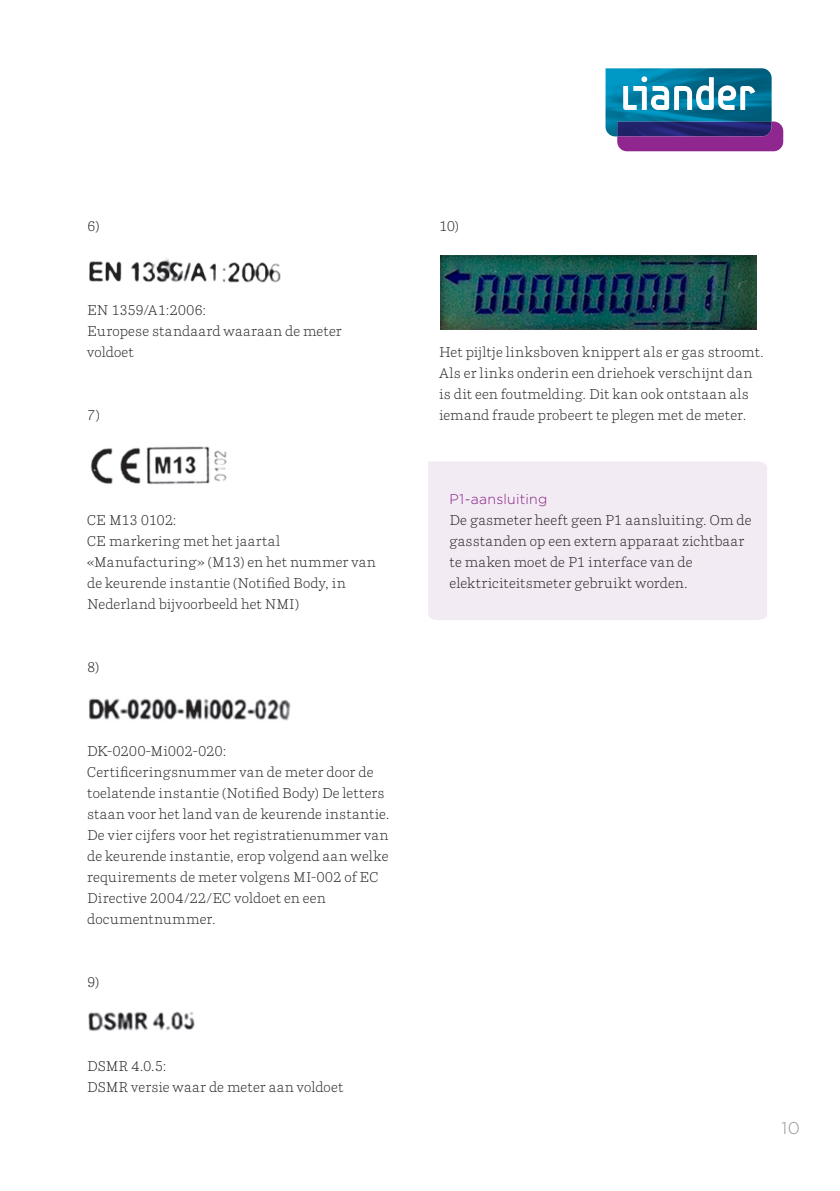
<style>
.page{position:relative;width:840px;height:1191px;background:#fff}
.page>*{position:absolute;margin:0;border:0;box-sizing:border-box;transform-origin:0 0}
._04-LI-Inleiding{font:300 17px "Gotham";color:#939598}
._05-LI-Bodytekst{font:300 14px/21px "Parry";letter-spacing:.015em;color:#231f20}
._05-LI-Bodytekst-2{font:300 14px "Parry";letter-spacing:-.01em;color:#231f20}
._05-LI-Bodytekst-3{font:300 14px "Parry";letter-spacing:-.005em;color:#231f20}
._05-LI-Bodytekst-4{font:300 14px "Gotham";letter-spacing:.02em;color:#841f83}
._05-LI-Bodytekst-5{font:300 14px "Parry";letter-spacing:-.025em;color:#231f20}
</style>
<div class="page">
<svg style="left:605px;top:68px;width:177px;height:83px;background:#4b75a4"></svg>
<img style="left:89px;top:258px;width:192px;height:25px">
<img style="left:90px;top:446px;width:137px;height:38px">
<img style="left:88px;top:698px;width:203px;height:23px">
<img style="left:88px;top:1011px;width:107px;height:20px">
<img style="left:440px;top:255px;width:316px;height:75px">
<div style="left:428px;top:461px;width:338px;height:159px;background:#f3ebf3"></div>
<p class="_05-LI-Bodytekst" style="left:87px;top:215px;width:14px">6)</p>
<p class="_05-LI-Bodytekst-3" style="left:87px;top:302px;width:120px">EN 1359/A1:2006:</p>
<p class="_05-LI-Bodytekst" style="left:87px;top:320px;width:256px">Europese standaard waaraan de meter voldoet</p>
<p class="_05-LI-Bodytekst" style="left:87px;top:404px;width:14px">7)</p>
<p class="_05-LI-Bodytekst-5" style="left:87px;top:512px;width:91px">CE M13 0102:</p>
<p class="_05-LI-Bodytekst" style="left:87px;top:530px;width:290px">CE markering met het jaartal «Manufacturing» (M13) en het nummer van de keurende instantie (Notified Body, in Nederland bijvoorbeeld het NMI)</p>
<p class="_05-LI-Bodytekst" style="left:87px;top:656px;width:14px">8)</p>
<p class="_05-LI-Bodytekst-2" style="left:87px;top:743px;width:141px">DK-0200-Mi002-020:</p>
<p class="_05-LI-Bodytekst" style="left:87px;top:761px;width:303px">Certificeringsnummer van de meter door de toelatende instantie (Notified Body) De letters staan voor het land van de keurende instantie.<br>De vier cijfers voor het registratienummer van de keurende instantie, erop volgend aan welke requirements de meter volgens MI-002 of EC Directive 2004/22/EC voldoet en een documentnummer.</p>
<p class="_05-LI-Bodytekst" style="left:87px;top:971px;width:13px">9)</p>
<p class="_05-LI-Bodytekst" style="left:87px;top:1055px;width:81px">DSMR 4.0.5:</p>
<p class="_05-LI-Bodytekst" style="left:87px;top:1076px;width:257px">DSMR versie waar de meter aan voldoet</p>
<p class="_05-LI-Bodytekst" style="left:439px;top:215px;width:21px">10)</p>
<p class="_05-LI-Bodytekst" style="left:439px;top:341px;width:326px">Het pijltje linksboven knippert als er gas stroomt.<br>Als er links onderin een driehoek verschijnt dan is dit een foutmelding. Dit kan ook ontstaan als iemand fraude probeert te plegen met de meter.</p>
<p class="_05-LI-Bodytekst-4" style="left:449px;top:490px;width:99px">P1-aansluiting</p>
<p class="_05-LI-Bodytekst" style="left:449px;top:509px;width:303px">De gasmeter heeft geen P1 aansluiting. Om de gasstanden op een extern apparaat zichtbaar te maken moet de P1 interface van de elektriciteitsmeter gebruikt worden.</p>
<p class="_04-LI-Inleiding" style="left:781px;top:1117px;width:20px">10</p>
</div>
